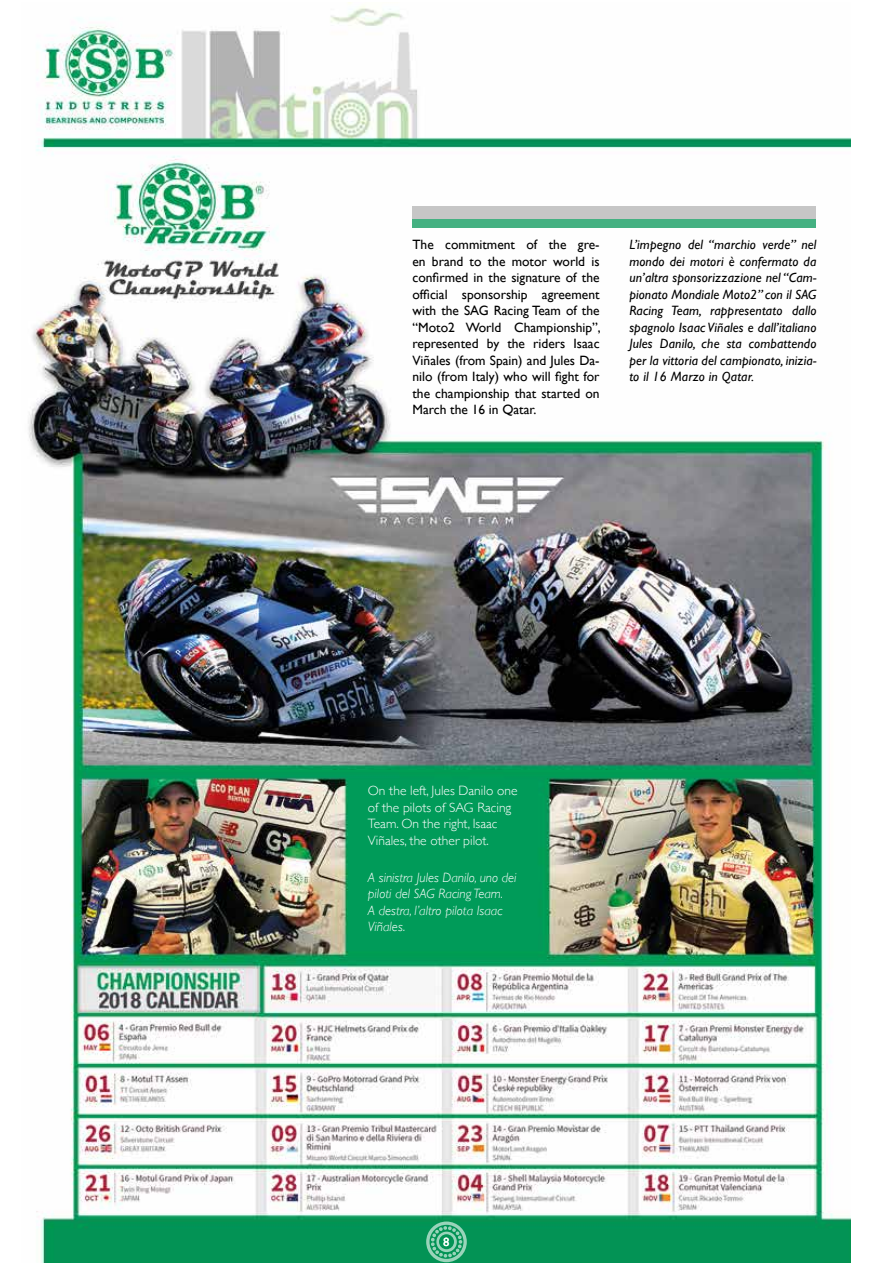
<style>
.page{position:relative;width:893px;height:1263px;background:#fff}
.page>*{position:absolute;margin:0;border:0;box-sizing:border-box;transform-origin:0 0}
.t1{font:13.5px/16.5px "Gill Sans";color:#000;text-align:justify}
.t2{font:italic 13.5px/16.5px "Gill Sans";letter-spacing:.01em;color:#000;text-align:justify}
.t3{font:300 13.5px/16.5px "Gill Sans";color:#fff}
.t4{font:italic 300 13.5px/16.5px "Gill Sans";color:#fff}
.t5{font:12px "Gill Sans";color:#fff}
</style>
<div class="page">
<img style="left:28px;top:2px;width:822px;height:1261px">
<svg style="left:426px;top:1221px;width:41px;height:41px;background:#44af81"></svg>
<div style="left:412px;top:206px;width:404px;height:21px;background:#c6c6c6"></div>
<div style="left:412px;top:219px;width:404px;height:8px;background:#45b182"></div>
<p class="t1" style="left:412px;top:236px;width:190px">The commitment of the gre&shy;en brand to the motor world is confirmed in the signature of the official sponsorship agreement with the SAG Racing Team of the “Moto2 World Championship”, represented by the riders Isaac Viñales (from Spain) and Jules Da&shy;nilo (from Italy) who will fight for the championship that started on March the 16 in Qatar.</p>
<p class="t2" style="left:629px;top:236px;width:189px">L’impegno del “marchio verde” nel mondo dei motori è confermato da un’altra sponsorizzazione nel “Cam&shy;pionato Mondiale Moto2” con il SAG Racing Team, rappresentato dallo spagnolo Isaac Viñales e dall’italiano Jules Danilo, che sta combattendo per la vittoria del campionato, inizia&shy;to il 16 Marzo in Qatar.</p>
<p class="t3" style="left:368px;top:782px;width:151px">On the left, Jules Danilo one of the pilots of SAG Racing<br>Team. On the right, Isaac<br>Viñales, the other pilot.</p>
<p class="t4" style="left:368px;top:869px;width:150px">A sinistra Jules Danilo, uno dei piloti del SAG Racing Team.<br>A destra, l’altro pilota Isaac<br>Viñales.</p>
<p class="t5" style="left:443px;top:1235px;width:7px">8</p>
</div>
